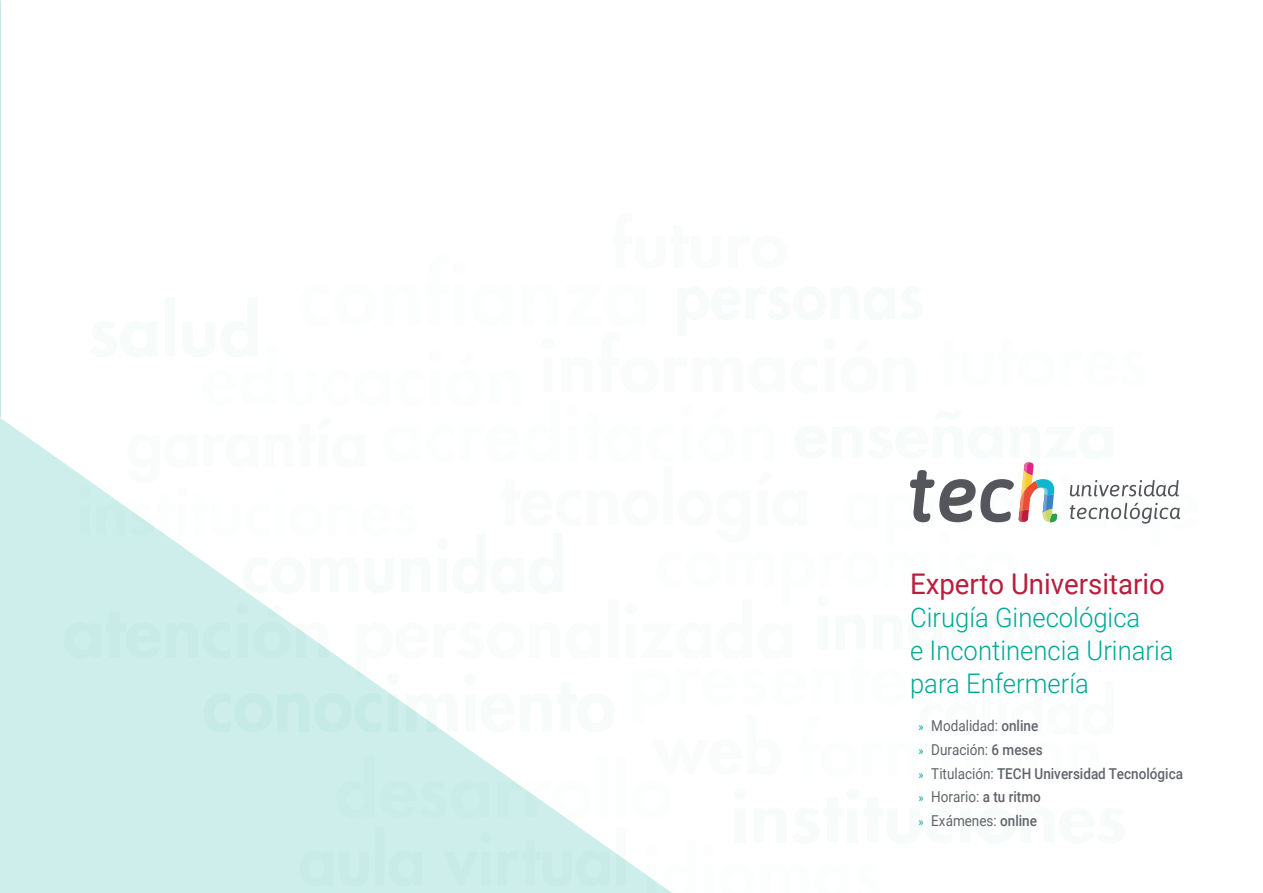
<style>
.page{position:relative;width:1263px;height:893px;background:#fff}
.page>*{position:absolute;margin:0;border:0;box-sizing:border-box;transform-origin:0 0}
.t1{font:28.5px "Roboto";color:#ba1e3c}
.t2{font:300 27px/33px "Roboto";color:#00a996;scale:.95 1}
.t3{font:500 15px/23.7px "Roboto";color:#61646a;scale:.9 1}
.s1{font-weight:400;font-size:12px;color:#00a996}
.s2{font-weight:400}
</style>
<div class="page">
<div style="left:0;top:418px;width:64px;height:475px;background:#cdeeea"></div>
<svg style="left:64px;top:462px;width:1117px;height:431px"></svg>
<h1 class="t1" style="left:910px;top:563px;width:256px">Experto Universitario</h1>
<h2 class="t2" style="left:910px;top:599px;width:279px">Cirugía Ginecológica<br>e Incontinencia Urinaria para Enfermería</h2>
<p class="t3" style="left:918px;top:713px;width:295px"><span class="s1">»</span> <span class="s2">Modalidad:</span> online<br><span class="s1">»</span> <span class="s2">Duración:</span> 6 meses<br><span class="s1">»</span> <span class="s2">Titulación:</span> TECH Universidad Tecnológica <span class="s1">»</span> <span class="s2">Horario:</span> a tu ritmo<br><span class="s1">»</span> <span class="s2">Exámenes:</span> online</p>
</div>
